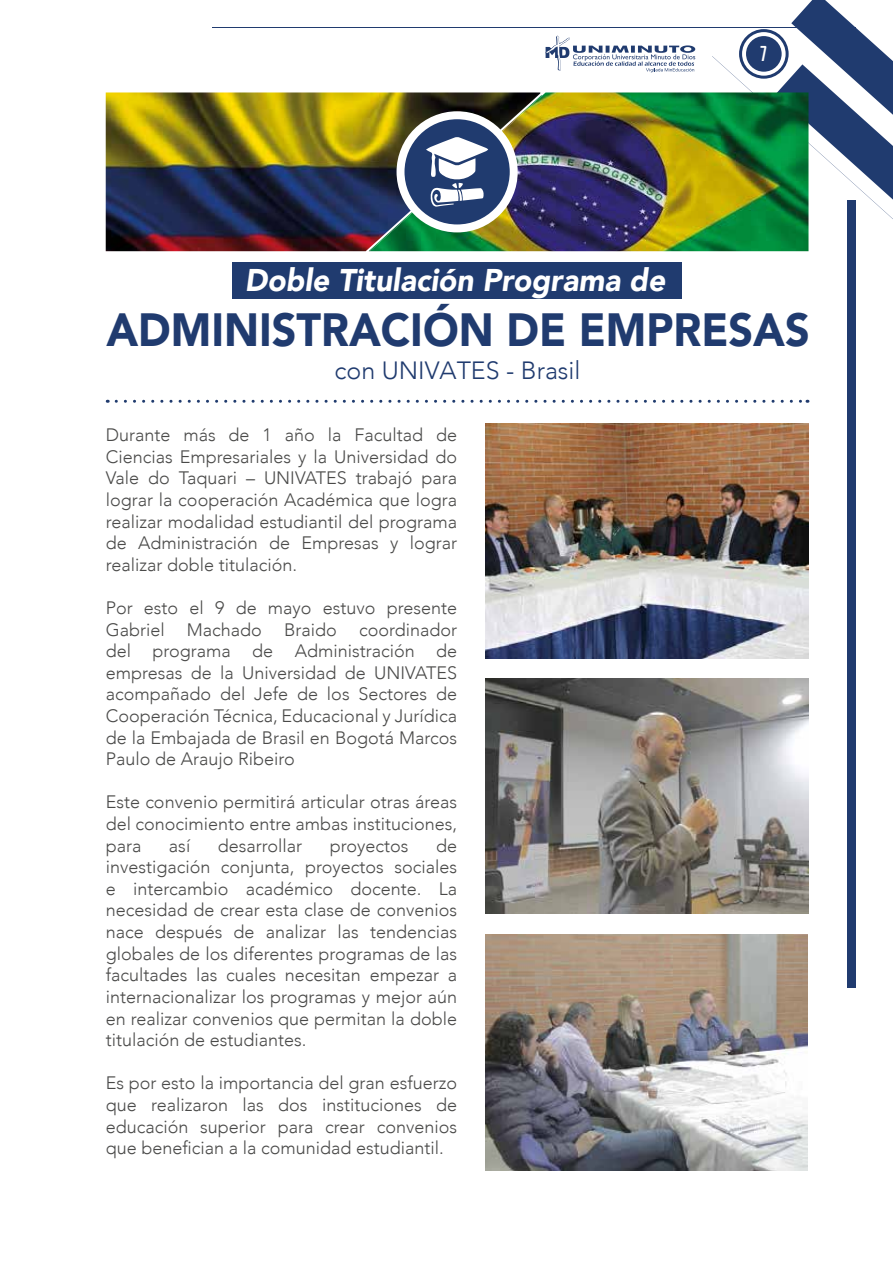
<style>
.page{position:relative;width:893px;height:1263px;background:#fff}
.page>*{position:absolute;margin:0;border:0;box-sizing:border-box;transform-origin:0 0}
.t1{font:900 46.5px "Avenir";color:#203b6f;scale:.92 1}
.t2{font:italic 900 31.35px "Avenir";color:#fff;scale:.95 1}
.t3{font:300 24.9px "Avenir";color:#203b6f}
.t4{font:21px "Big Noodle Titling";color:#fff}
.t5{font:300 18px/21.6px "Avenir";color:#4a4a49;text-align:justify}
</style>
<div class="page">
<div style="left:847px;top:200px;width:9px;height:787px;background:#203b6f"></div>
<svg style="left:712px;top:0;width:181px;height:252px"></svg>
<svg style="left:546px;top:35px;width:149px;height:37px"></svg>
<img style="left:106px;top:92px;width:264px;height:159px">
<img style="left:370px;top:92px;width:438px;height:159px">
<img style="left:369px;top:95px;width:173px;height:156px">
<div style="left:397px;top:111px;width:121px;height:121px;background:#fff;border-radius:50%"></div>
<div style="left:404px;top:119px;width:106px;height:105px;background:#203b6f;border-radius:50%"></div>
<svg style="left:426px;top:137px;width:62px;height:70px"></svg>
<div style="left:232px;top:262px;width:450px;height:37px;background:#203b6f"></div>
<svg style="left:116px;top:400px;width:692px;height:3px"></svg>
<img style="left:485px;top:678px;width:323px;height:235px">
<img style="left:485px;top:423px;width:323px;height:235px">
<img style="left:485px;top:934px;width:323px;height:236px">
<p class="t4" style="left:761px;top:42px;width:8px">7</p>
<h2 class="t2" style="left:245px;top:254px;width:444px">Doble Titulación Programa de</h2>
<h1 class="t1" style="left:106px;top:290px;width:766px">ADMINISTRACIÓN DE EMPRESAS</h1>
<h3 class="t3" style="left:335px;top:355px;width:247px">con UNIVATES - Brasil</h3>
<p class="t5" style="left:106px;top:424px;width:353px">Durante más de 1 año la Facultad de Ciencias Empresariales y la Universidad do Vale do Taquari – UNIVATES trabajó para lograr la cooperación Académica que logra realizar modalidad estudiantil del programa de Administración de Empresas y lograr realizar doble titulación.</p>
<p class="t5" style="left:106px;top:597px;width:353px">Por esto el 9 de mayo estuvo presente Gabriel Machado Braido coordinador del programa de Administración de empresas de la Universidad de UNIVATES acompañado del Jefe de los Sectores de Cooperación Técnica, Educacional y Jurídica de la Embajada de Brasil en Bogotá Marcos Paulo de Araujo Ribeiro</p>
<p class="t5" style="left:106px;top:791px;width:353px">Este convenio permitirá articular otras áreas del conocimiento entre ambas instituciones, para</p>
<p class="t5" style="left:106px;top:835px;width:353px;text-indent:330px">de investigación conjunta, proyectos sociales e intercambio académico docente. La necesidad de crear esta clase de convenios nace después de analizar las tendencias globales de los diferentes programas de las facultades las cuales necesitan empezar a internacionalizar los programas y mejor aún en realizar convenios que permitan la doble titulación de estudiantes.</p>
<p class="t5" style="left:106px;top:1072px;width:353px">Es por esto la importancia del gran esfuerzo que realizaron las dos instituciones de educación superior para crear convenios que benefician a la comunidad estudiantil.</p>
<p class="t5" style="left:169px;top:835px;width:23px">así</p>
<p class="t5" style="left:218px;top:835px;width:86px">desarrollar</p>
<p class="t5" style="left:330px;top:835px;width:80px">proyectos</p>
</div>
